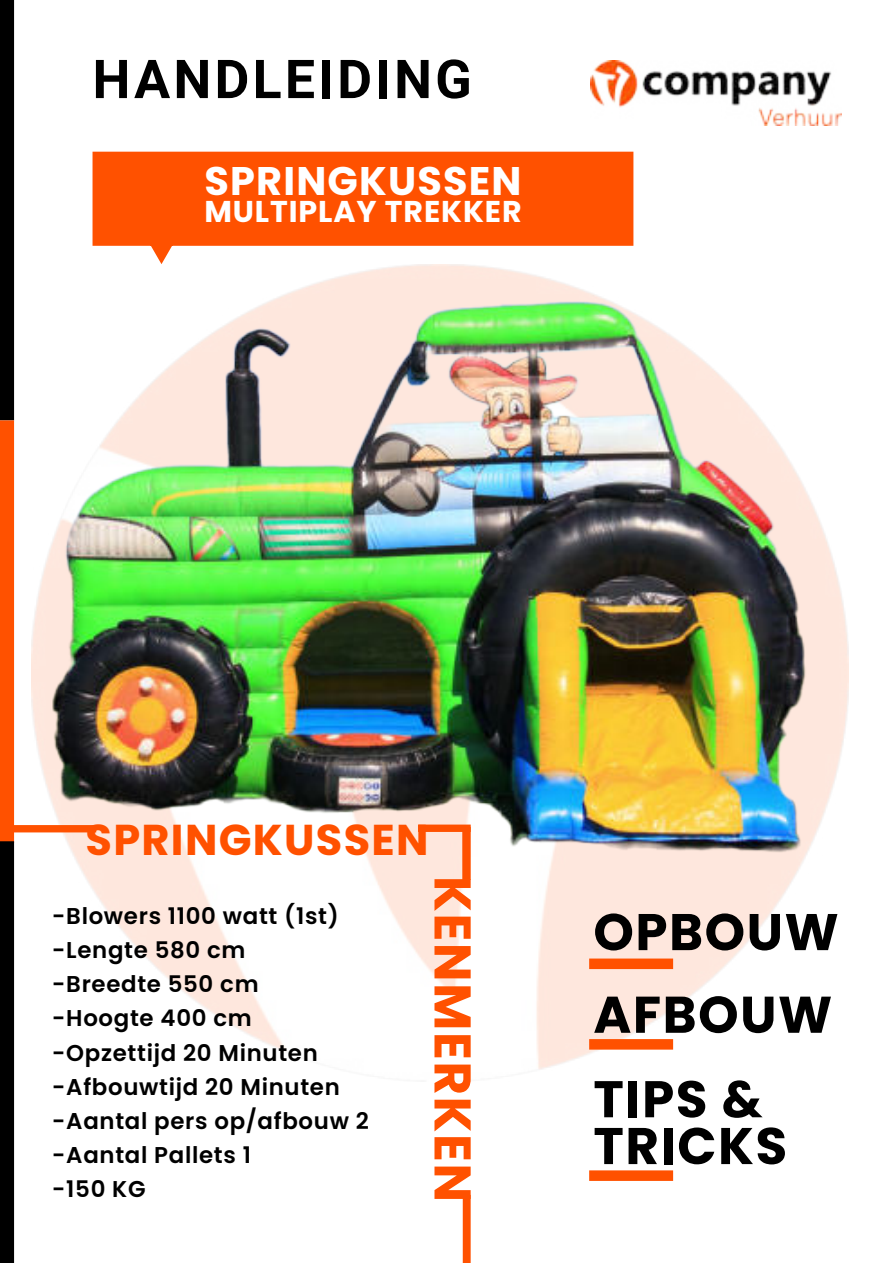
<style>
.page{position:relative;width:893px;height:1263px;background:#fff}
.page>*{position:absolute;margin:0;border:0;box-sizing:border-box;transform-origin:0 0}
.t1{font:700 53.7px "Roboto";letter-spacing:.06em;color:#000}
.t2{font:700 51.45px/83.6px "Poppins";letter-spacing:.03em;color:#000}
.t3{font:700 51.45px "Poppins";letter-spacing:.03em;color:#ff5100}
.t4{font:700 43.05px "Poppins";letter-spacing:.03em;color:#ff5100}
.t5{font:700 39.9px "Poppins";letter-spacing:.03em;color:#fff}
.t6{font:700 30px "Poppins";letter-spacing:.03em;color:#fff}
.t7{font:600 22.8px/34.2px "Poppins";letter-spacing:.03em;color:#000}
</style>
<div class="page">
<svg style="left:92px;top:151px;width:542px;height:113px;fill:#ff5100"></svg>
<img style="left:590px;top:60px;width:252px;height:65px">
<div style="left:0;top:0;width:14px;height:420px;background:#000"></div>
<div style="left:0;top:420px;width:14px;height:423px;background:#ff5100"></div>
<div style="left:0;top:841px;width:14px;height:422px;background:#000"></div>
<img style="left:32px;top:264px;width:776px;height:806px">
<div style="left:462px;top:827px;width:9px;height:53px;background:#ff5100"></div>
<div style="left:4px;top:825px;width:92px;height:7px;background:#ff5100"></div>
<div style="left:463px;top:1195px;width:8px;height:68px;background:#ff5100"></div>
<div style="left:589px;top:958px;width:84px;height:11px;background:#ff5100"></div>
<div style="left:589px;top:1039px;width:84px;height:10px;background:#ff5100"></div>
<div style="left:589px;top:1170px;width:84px;height:11px;background:#ff5100"></div>
<img style="left:52px;top:302px;width:797px;height:550px">
<h1 class="t1" style="left:93px;top:41px;width:381px">HANDLEIDING</h1>
<h3 class="t5" style="left:204px;top:158px;width:319px">SPRINGKUSSEN</h3>
<h3 class="t6" style="left:204px;top:194px;width:319px">MULTIPLAY TREKKER</h3>
<h3 class="t4" style="left:86px;top:815px;width:345px">SPRINGKUSSEN</h3>
<p class="t7" style="left:52px;top:899px;width:318px">-Blowers 1100 watt (1st) -Lengte 580 cm<br>-Breedte 550 cm<br>-Hoogte 400 cm -Opzettijd 20 Minuten -Afbouwtijd 20 Minuten -Aantal pers op/afbouw 2 -Aantal Pallets 1<br>-150 KG</p>
<h2 class="t3" style="left:482px;top:876px;width:328px;rotate:90deg">KENMERKEN</h2>
<h2 class="t2" style="left:593px;top:890px;width:247px">OPBOUW<br>AFBOUW<br>TIPS &amp;</h2>
<h2 class="t2" style="left:593px;top:1104px;width:195px">TRICKS</h2>
</div>
